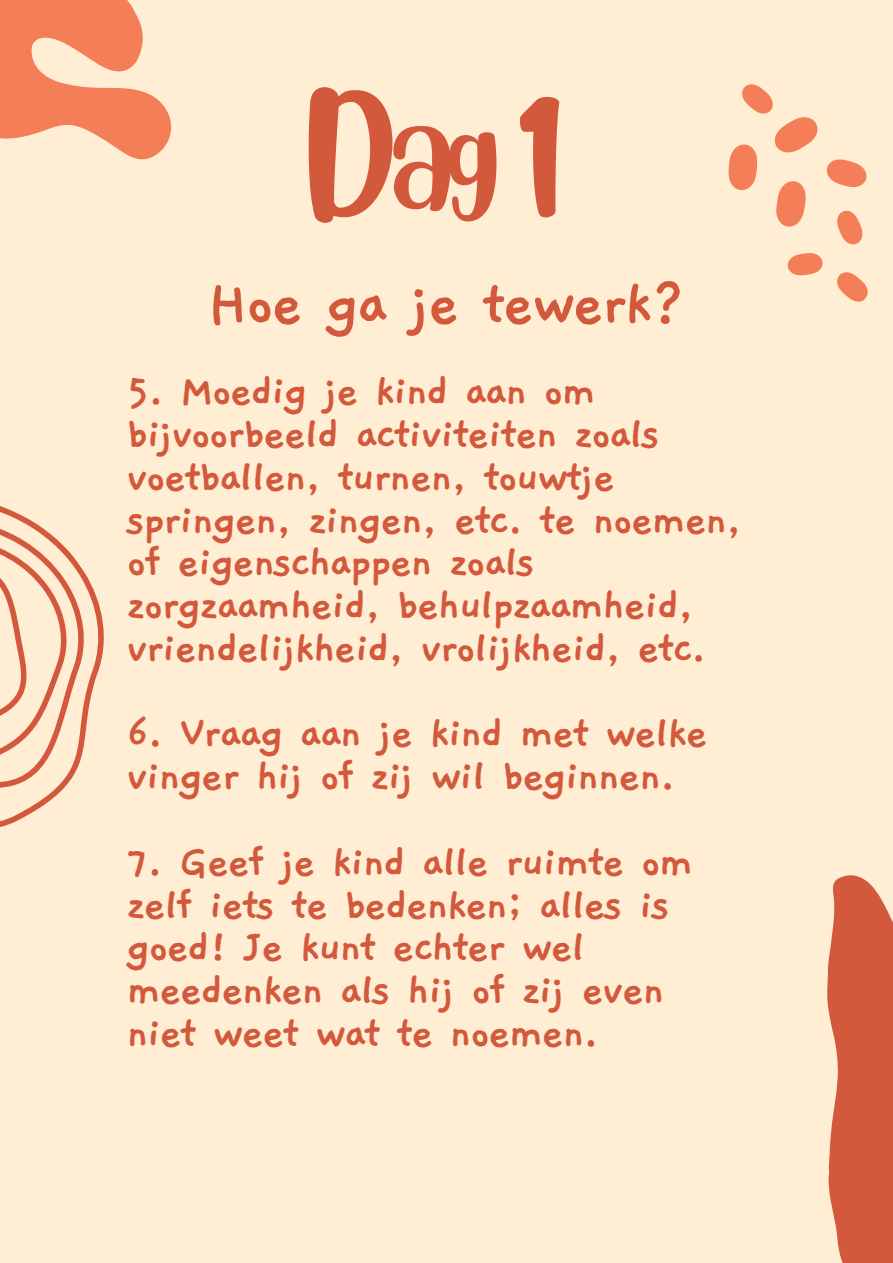
<style>
.page{position:relative;width:893px;height:1263px;background:#ffeed4}
.page>*{position:absolute;margin:0;border:0;box-sizing:border-box;transform-origin:0 0}
.t1{font:110.25px "Blueberry";color:#d3593d}
.t2{font:700 67.5px "Gaegu";letter-spacing:-.045em;color:#d3593d}
.t3{font:700 47.92px/42.8px "Gaegu";letter-spacing:-.045em;color:#d3593d}
</style>
<div class="page">
<svg style="left:0;top:0;width:172px;height:160px;fill:#f47e57"></svg>
<svg style="left:827px;top:875px;width:66px;height:388px;background:#d96f53"></svg>
<svg style="left:728px;top:84px;width:140px;height:218px"></svg>
<svg style="left:0;top:799px;width:52px;height:28px"></svg>
<svg style="left:0;top:506px;width:104px;height:293px"></svg>
<p class="t1" style="left:307px;top:73px;width:256px">Dag 1</p>
<p class="t2" style="left:206px;top:271px;width:481px">Hoe ga je tewerk?</p>
<p class="t3" style="left:126px;top:371px;width:617px">5. Moedig je kind aan om bijvoorbeeld activiteiten zoals voetballen, turnen, touwtje springen, zingen, etc. te noemen, of eigenschappen zoals zorgzaamheid, behulpzaamheid, vriendelijkheid, vrolijkheid, etc.</p>
<p class="t3" style="left:126px;top:713px;width:583px">6. Vraag aan je kind met welke vinger hij of zij wil beginnen.</p>
<p class="t3" style="left:126px;top:841px;width:569px">7. Geef je kind alle ruimte om zelf iets te bedenken; alles is goed! Je kunt echter wel meedenken als hij of zij even niet weet wat te noemen.</p>
</div>
